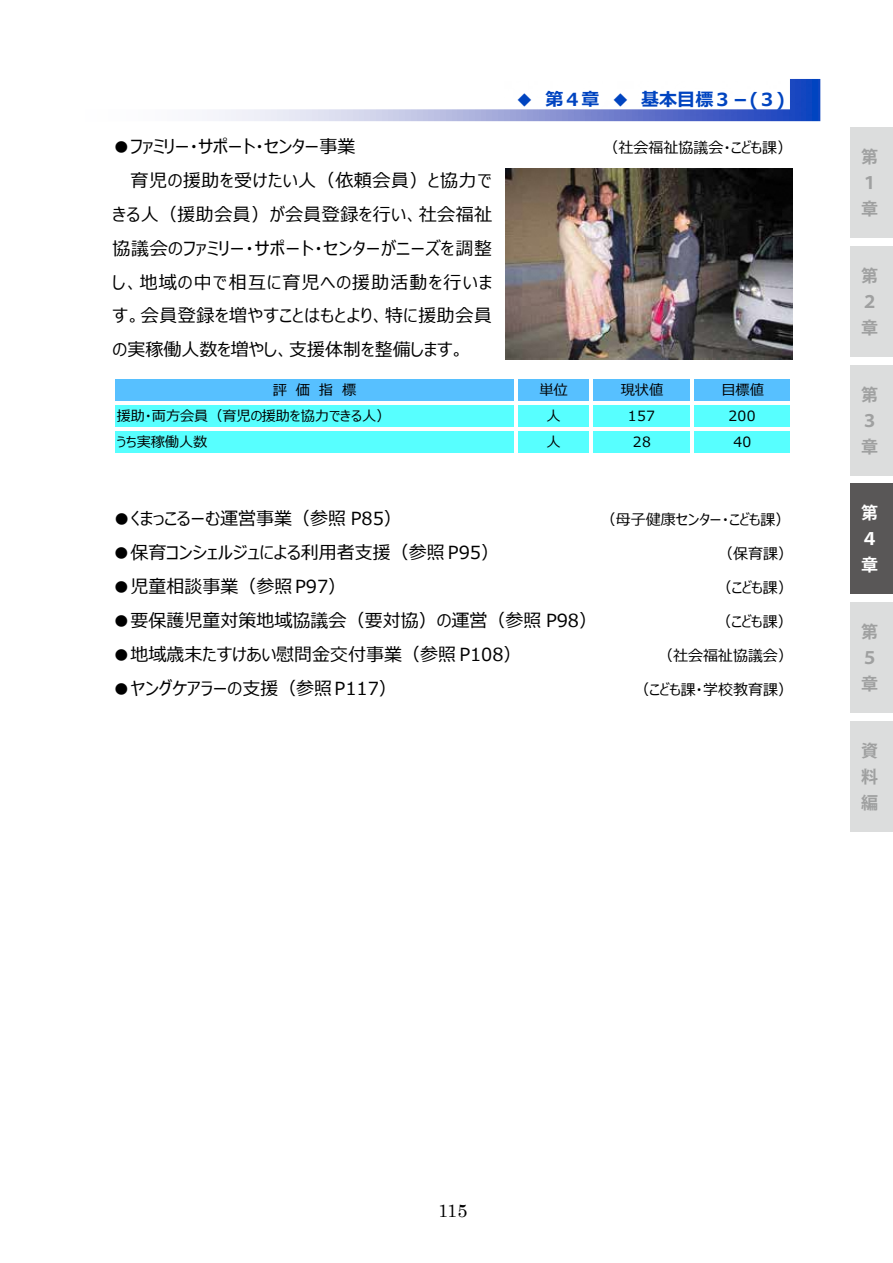
<style>
.page{position:relative;width:893px;height:1263px;background:#fff}
.page>*{position:absolute;margin:0;border:0;box-sizing:border-box;transform-origin:0 0}
.t1{font:18px/33.9px "Meiryo UI";color:#000;text-align:justify}
.t2{font:700 18px "Meiryo UI";color:#0044c0}
.t3{font:18px "Century";color:#000}
.t4{font:700 16.95px/26.1px "Koz Go Pr 6 N";color:#9fa0a0}
.t5{font:700 16.95px/26.1px "Koz Go Pr 6 N";color:#fff}
.t6{font:15px "Meiryo UI";color:#000}
.t7{font:14.1px "Meiryo UI";letter-spacing:-.01em;color:#000}
</style>
<div class="page">
<div style="left:114px;top:377px;width:679px;height:27px;background:#57c0ff"></div>
<div style="left:114px;top:403px;width:679px;height:53px;background:#57ffff"></div>
<hr style="left:113px;top:376px;width:2px;height:80px;background:#fff">
<hr style="left:514px;top:378px;width:3px;height:78px;background:#fff">
<hr style="left:590px;top:378px;width:3px;height:78px;background:#fff">
<hr style="left:690px;top:378px;width:3px;height:78px;background:#fff">
<hr style="left:791px;top:378px;width:2px;height:78px;background:#fff">
<hr style="left:115px;top:376px;width:678px;height:2px;background:#fff">
<hr style="left:115px;top:402px;width:678px;height:3px;background:#fff">
<hr style="left:115px;top:428px;width:678px;height:3px;background:#fff">
<hr style="left:115px;top:454px;width:678px;height:2px;background:#fff">
<img style="left:506px;top:168px;width:287px;height:192px">
<svg style="left:213px;top:79px;width:607px;height:42px"></svg>
<img style="left:505px;top:82px;width:307px;height:33px">
<div style="left:850px;top:246px;width:43px;height:111px;background:#dcdddd"></div>
<div style="left:850px;top:365px;width:43px;height:110px;background:#dcdddd"></div>
<div style="left:850px;top:603px;width:43px;height:110px;background:#dcdddd"></div>
<div style="left:850px;top:721px;width:43px;height:110px;background:#dcdddd"></div>
<div style="left:850px;top:484px;width:43px;height:110px;background:#595757"></div>
<div style="left:850px;top:128px;width:43px;height:110px;background:#dcdddd"></div>
<p class="t2" style="left:516px;top:87px;width:271px">◆ 第４章 ◆ 基本目標３－(３)</p>
<p class="t1" style="left:113px;top:131px;width:244px">●ファミリー・サポート・センター事業</p>
<p class="t6" style="left:603px;top:137px;width:190px">（社会福祉協議会・こども課）</p>
<p class="t1" style="left:113px;top:165px;width:381px;text-indent:18px">育児の援助を受けたい人（依頼会員）と協力できる人（援助会員）が会員登録を行い、社会福祉協議会のファミリー・サポート・センターがニーズを調整し、地域の中で相互に育児への援助活動を行います。会員登録を増やすことはもとより、特に援助会員の実稼働人数を増やし、支援体制を整備します。</p>
<p class="t7" style="left:273px;top:380px;width:85px">評　価　指　標</p>
<p class="t7" style="left:539px;top:380px;width:30px">単位</p>
<p class="t7" style="left:621px;top:380px;width:44px">現状値</p>
<p class="t7" style="left:721px;top:380px;width:44px">目標値</p>
<p class="t7" style="left:117px;top:406px;width:275px">援助・両方会員（育児の援助を協力できる人）</p>
<p class="t7" style="left:546px;top:406px;width:16px">人</p>
<p class="t7" style="left:628px;top:406px;width:28px">157</p>
<p class="t7" style="left:729px;top:406px;width:28px">200</p>
<p class="t7" style="left:117px;top:432px;width:92px">うち実稼働人数</p>
<p class="t7" style="left:546px;top:432px;width:16px">人</p>
<p class="t7" style="left:633px;top:432px;width:19px">28</p>
<p class="t7" style="left:734px;top:432px;width:19px">40</p>
<p class="t1" style="left:113px;top:503px;width:291px">●くまっこるーむ運営事業（参照 P85）</p>
<p class="t6" style="left:601px;top:509px;width:191px">（母子健康センター・こども課）</p>
<p class="t1" style="left:113px;top:537px;width:388px">●保育コンシェルジュによる利用者支援（参照 P95）</p>
<p class="t6" style="left:718px;top:543px;width:76px">（保育課）</p>
<p class="t1" style="left:113px;top:570px;width:235px">●児童相談事業（参照P97）</p>
<p class="t6" style="left:717px;top:577px;width:78px">（こども課）</p>
<p class="t1" style="left:113px;top:604px;width:486px">●要保護児童対策地域協議会（要対協）の運営（参照 P98）</p>
<p class="t6" style="left:716px;top:611px;width:78px">（こども課）</p>
<p class="t1" style="left:113px;top:638px;width:410px">●地域歳末たすけあい慰問金交付事業（参照 P108）</p>
<p class="t6" style="left:658px;top:645px;width:136px">（社会福祉協議会）</p>
<p class="t1" style="left:113px;top:672px;width:286px">●ヤングケアラーの支援（参照P117）</p>
<p class="t6" style="left:634px;top:679px;width:160px">（こども課・学校教育課）</p>
<p class="t4" style="left:861px;top:144px;width:18px">第<br>１章</p>
<p class="t4" style="left:861px;top:263px;width:18px">第<br>２章</p>
<p class="t4" style="left:861px;top:382px;width:18px">第<br>３章</p>
<p class="t5" style="left:861px;top:500px;width:18px">第<br>４章</p>
<p class="t4" style="left:861px;top:619px;width:18px">第<br>５章</p>
<p class="t4" style="left:861px;top:738px;width:18px;text-align:justify">資料編</p>
<p class="t3" style="left:438px;top:1196px;width:31px">115</p>
</div>
